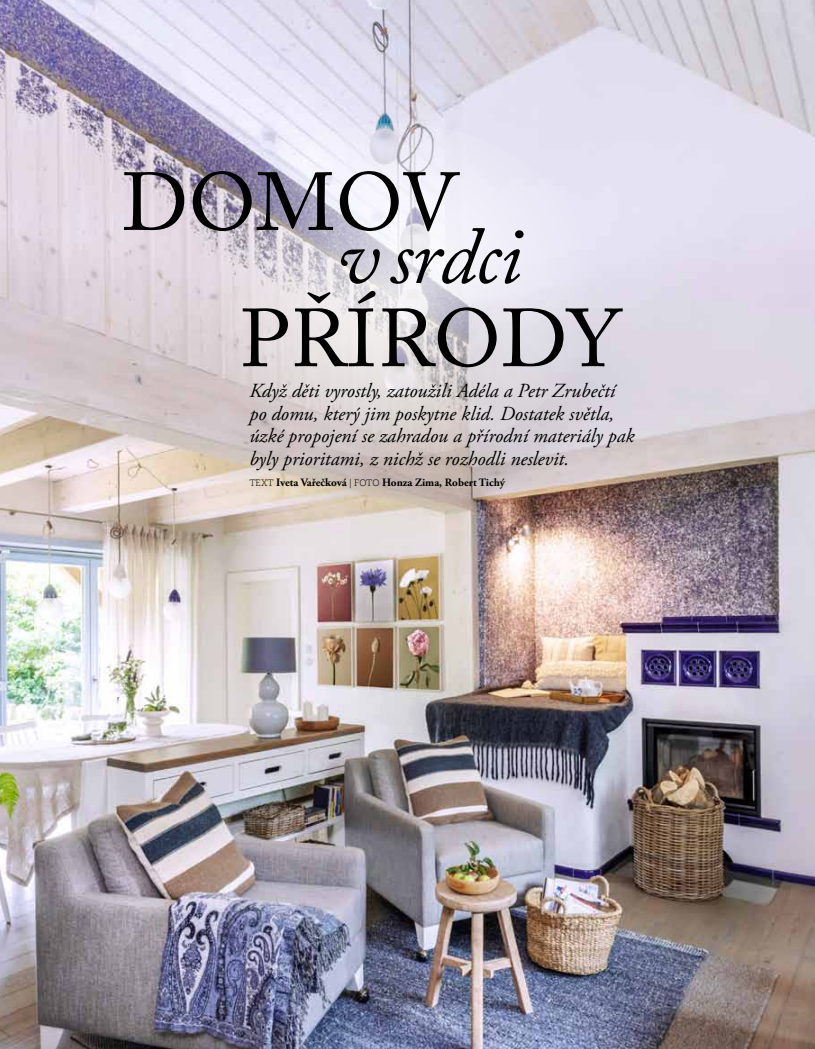
<style>
.page{position:relative;width:815px;height:1049px;background:#fff}
.page>*{position:absolute;margin:0;border:0;box-sizing:border-box;transform-origin:0 0}
.t1{font:81.25px "Adobe Caslon Pro";letter-spacing:.005em;color:#000}
.t2{font:italic 81.25px "Adobe Caslon Pro";letter-spacing:-.02em;color:#000}
.t3{font:italic 20px/22.5px "Adobe Garamond Pro";color:#000}
.t4{font:700 11.25px "Adobe Garamond Pro";color:#000}
.s1{font-family:"Caecilia LT Std";font-weight:300;font-size:9.38px}
</style>
<div class="page">
<img style="left:0;top:0;width:815px;height:1049px">
<svg style="left:188px;top:123px;width:409px;height:334px;background:#ded9e1"></svg>
<h1 class="t1" style="left:122px;top:154px;width:338px">DOMOV</h1>
<h1 class="t2" style="left:337px;top:207px;width:187px">v srdci</h1>
<h1 class="t1" style="left:240px;top:290px;width:382px">PŘÍRODY</h1>
<p class="t3" style="left:249px;top:380px;width:387px">Když děti vyrostly, zatoužili Adéla a Petr Zrubečtí po domu, který jim poskytne klid. Dostatek světla, úzké propojení se zahradou a přírodní materiály pak byly prioritami, z nichž se rozhodli neslevit.</p>
<p class="t4" style="left:249px;top:476px;width:257px"><span class="s1">TEXT</span> Iveta Vařečková <span class="s1">| FOTO</span> Honza Zima, Robert Tichý</p>
</div>
